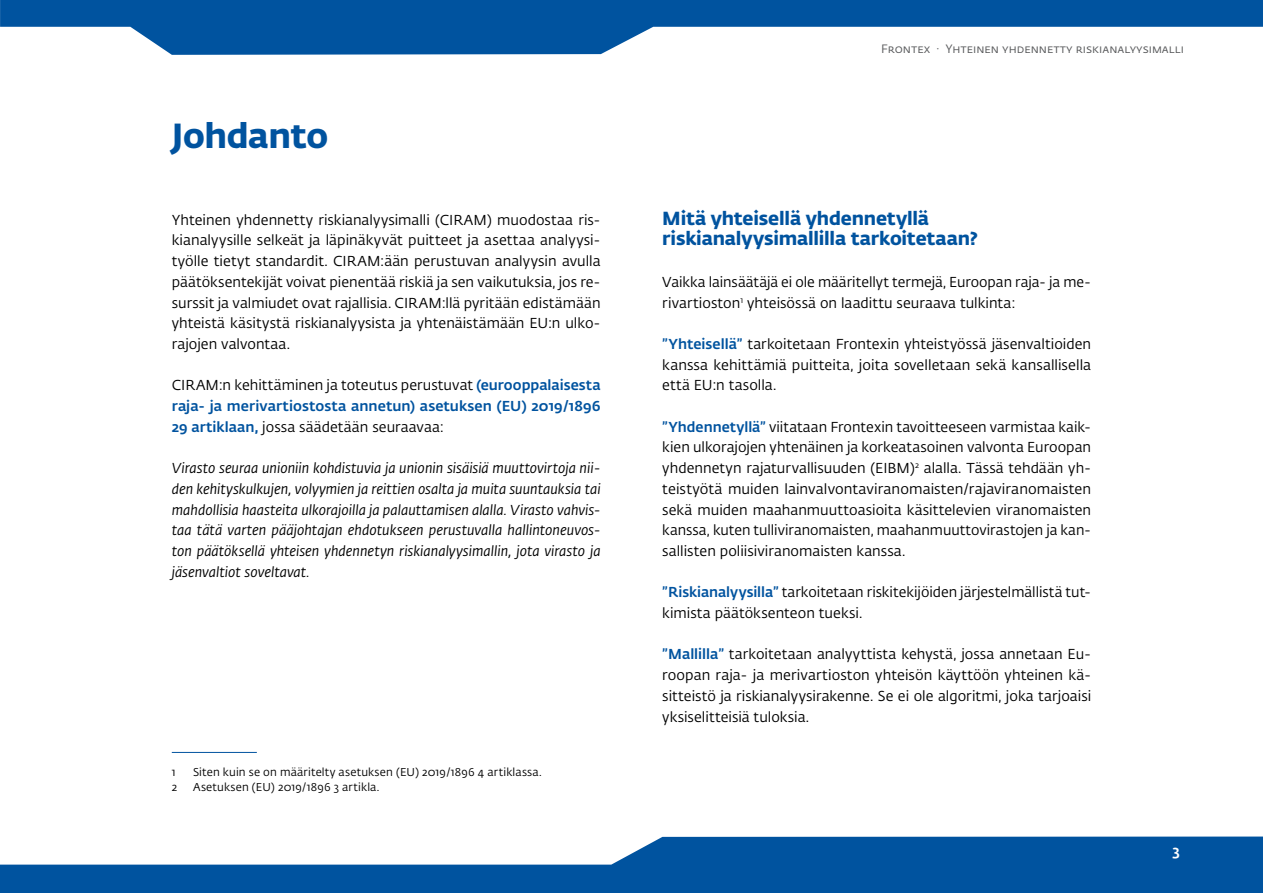
<style>
.page{position:relative;width:1263px;height:893px;background:#fff}
.page>*{position:absolute;margin:0;border:0;box-sizing:border-box;transform-origin:0 0}
.t1{font:700 34.5px "Fedra Sans Pro";letter-spacing:-.01em;color:#00539f}
.t2{font:700 18.75px/20.7px "Fedra Sans Pro";letter-spacing:-.01em;color:#00539f}
.t3{font:500 15px "Fedra Sans Pro";color:#fff}
.t4{font:14.25px/20.7px "Fedra Sans Pro";color:#000;text-align:justify}
.t5{font:italic 14.25px/20.7px "Fedra Sans Pro";color:#000;text-align:justify}
.t6{font:500 14.25px/20.7px "Fedra Sans Pro";letter-spacing:.005em;color:#00539f;text-align:justify}
.t7{font:12px "Fedra Sans Pro";color:#58595b}
.t8{font:11.25px "Fedra Sans Pro";letter-spacing:.015em;color:#000}
.s1{font-weight:400;color:#000}
.s2{font-weight:500;color:#00539f}
</style>
<div class="page">
<svg style="left:0;top:836px;width:1263px;height:57px;fill:#00539f"></svg>
<svg style="left:0;top:0;width:1263px;height:55px;fill:#00539f"></svg>
<hr style="left:172px;top:752px;width:85px;height:1px;background:#00539f">
<h1 class="t1" style="left:172px;top:108px;width:158px">Johdanto</h1>
<p class="t4" style="left:172px;top:209px;width:430px">Yhteinen yhdennetty riskianalyysimalli (CIRAM) muodostaa ris&shy;kianalyysille selkeät ja läpinäkyvät puitteet ja asettaa analyysi&shy;työlle tietyt standardit. CIRAM:ään perustuvan analyysin avulla päätöksentekijät voivat pienentää riskiä ja sen vaikutuksia, jos re&shy;surssit ja valmiudet ovat rajallisia. CIRAM:llä pyritään edistämään yhteistä käsitystä riskianalyysista ja yhtenäistämään EU:n ulko&shy;rajojen valvontaa.</p>
<p class="t6" style="left:172px;top:374px;width:430px"><span class="s1">CIRAM:n kehittäminen ja toteutus perustuvat</span> (eurooppalaisesta raja- ja merivartiostosta annetun) asetuksen (EU) 2019/1896<br>29 artiklaan, <span class="s1">jossa säädetään seuraavaa:</span></p>
<p class="t5" style="left:172px;top:457px;width:430px">Virasto seuraa unioniin kohdistuvia ja unionin sisäisiä muuttovirtoja nii&shy;den kehityskulkujen, volyymien ja reittien osalta ja muita suuntauksia tai mahdollisia haasteita ulkorajoilla ja palauttamisen alalla. Virasto vahvis&shy;taa tätä varten pääjohtajan ehdotukseen perustuvalla hallintoneuvos&shy;ton päätöksellä yhteisen yhdennetyn riskianalyysimallin, jota virasto ja jäsenvaltiot soveltavat.</p>
<p class="t8" style="left:172px;top:764px;width:5px">1</p>
<p class="t8" style="left:193px;top:764px;width:350px">Siten kuin se on määritelty asetuksen (EU) 2019/1896 4 artiklassa.</p>
<p class="t8" style="left:172px;top:779px;width:7px">2</p>
<p class="t8" style="left:193px;top:779px;width:188px">Asetuksen (EU) 2019/1896 3 artikla.</p>
<p class="t7" style="left:881px;top:41px;width:304px">Frontex · Yhteinen yhdennetty riskianalyysimalli</p>
<h2 class="t2" style="left:662px;top:206px;width:317px">Mitä yhteisellä yhdennetyllä riskianalyysimallilla tarkoitetaan?</h2>
<p class="t4" style="left:662px;top:271px;width:430px">Vaikka lainsäätäjä ei ole määritellyt termejä, Euroopan raja- ja me&shy;rivartioston<sup>1</sup> yhteisössä on laadittu seuraava tulkinta:</p>
<p class="t4" style="left:662px;top:333px;width:430px"><span class="s2">”Yhteisellä”</span> tarkoitetaan Frontexin yhteistyössä jäsenvaltioiden kanssa kehittämiä puitteita, joita sovelletaan sekä kansallisella että EU:n tasolla.</p>
<p class="t4" style="left:662px;top:416px;width:430px"><span class="s2">”Yhdennetyllä”</span> viitataan Frontexin tavoitteeseen varmistaa kaik&shy;kien ulkorajojen yhtenäinen ja korkeatasoinen valvonta Euroopan yhdennetyn rajaturvallisuuden (EIBM)<sup>2</sup> alalla. Tässä tehdään yh&shy;teistyötä muiden lainvalvontaviranomaisten/rajaviranomaisten sekä muiden maahanmuuttoasioita käsittelevien viranomaisten kanssa, kuten tulliviranomaisten, maahanmuuttovirastojen ja kan&shy;sallisten poliisiviranomaisten kanssa.</p>
<p class="t4" style="left:662px;top:581px;width:430px"><span class="s2">”Riskianalyysilla”</span> tarkoitetaan riskitekijöiden järjestelmällistä tut&shy;kimista päätöksenteon tueksi.</p>
<p class="t4" style="left:662px;top:644px;width:430px"><span class="s2">”Mallilla”</span> tarkoitetaan analyyttista kehystä, jossa annetaan Eu&shy;roopan raja- ja merivartioston yhteisön käyttöön yhteinen kä&shy;sitteistö ja riskianalyysirakenne. Se ei ole algoritmi, joka tarjoaisi yksiselitteisiä tuloksia.</p>
<p class="t3" style="left:1172px;top:839px;width:9px">3</p>
</div>
